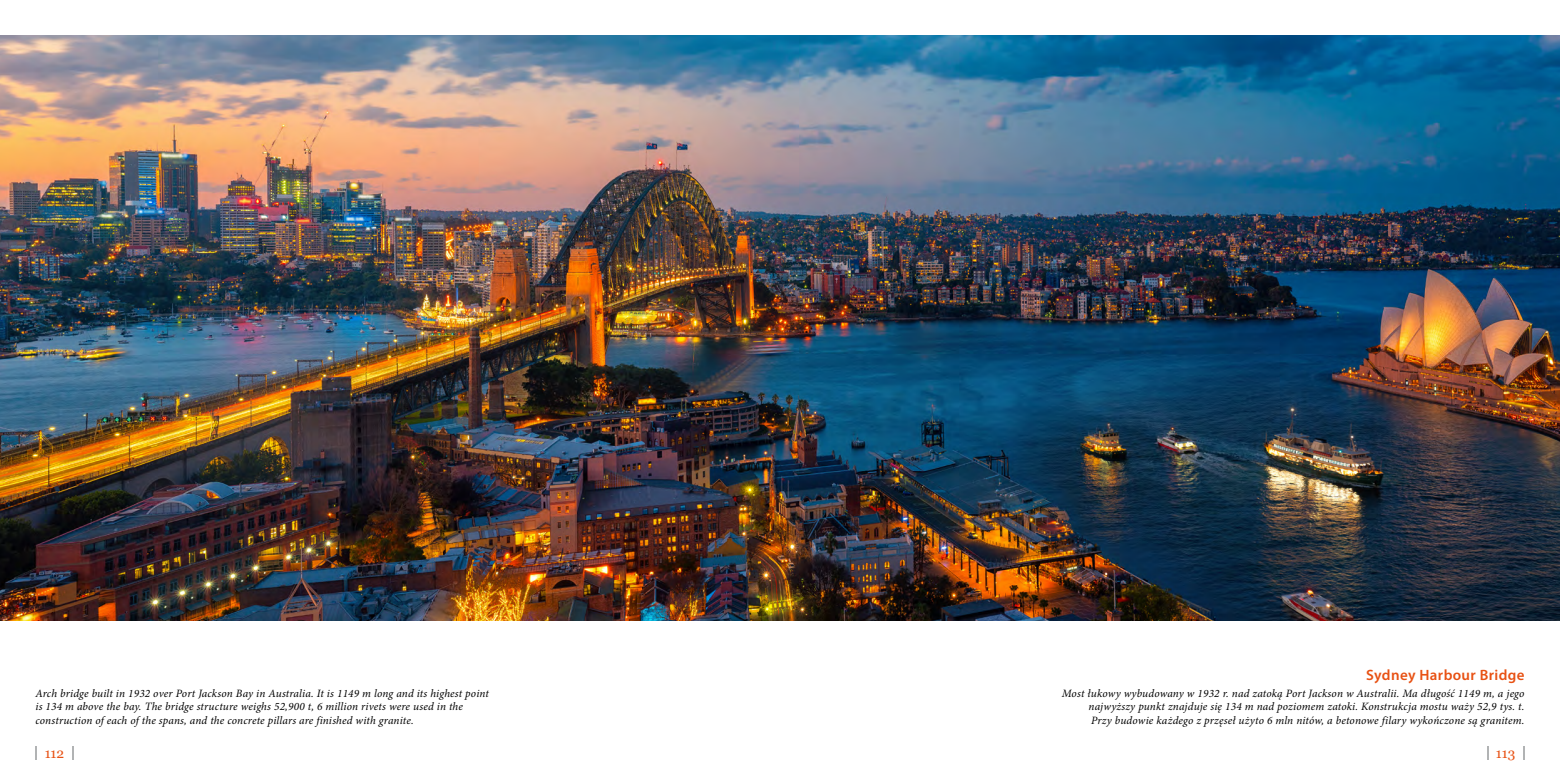
<style>
.page{position:relative;width:1560px;height:780px;background:#fff}
.page>*{position:absolute;margin:0;border:0;box-sizing:border-box;transform-origin:0 0}
.t1{font:600 15px "Myriad Pro";letter-spacing:.025em;color:#e85113}
.t2{font:13.75px "Georgia";color:#e85113}
.t3{font:italic 11.25px/13.5px "Minion Pro";letter-spacing:.015em;color:#000;text-align:justify}
</style>
<div class="page">
<svg style="left:35px;top:746px;width:2px;height:14px"></svg>
<svg style="left:72px;top:746px;width:1px;height:14px"></svg>
<svg style="left:1523px;top:746px;width:1px;height:14px"></svg>
<img style="left:0;top:35px;width:1559px;height:585px">
<p class="t3" style="left:35px;top:686px;width:455px;text-align:left">Arch bridge built in 1932 over Port Jackson Bay in Australia. It is 1149 m long and its highest point is 134 m above the bay. The bridge structure weighs 52,900 t, 6 million rivets were used in the construction of each of the spans, and the concrete pillars are finished with granite.</p>
<h1 class="t1" style="left:1365px;top:665px;width:160px">Sydney Harbour Bridge</h1>
<p class="t3" style="left:1088px;top:686px;width:437px;text-indent:-27px">Most łukowy wybudowany w 1932 r. nad zatoką Port Jackson w Australii. Ma długość 1149 m, a jego najwyższy punkt znajduje się 134 m nad poziomem zatoki. Konstrukcja mostu waży 52,9 tys. t.<br>Przy budowie każdego z przęseł użyto 6 mln nitów, a betonowe filary wykończone są granitem.</p>
<p class="t2" style="left:45px;top:744px;width:21px">112</p>
<p class="t2" style="left:1495px;top:744px;width:21px">113</p>
</div>
